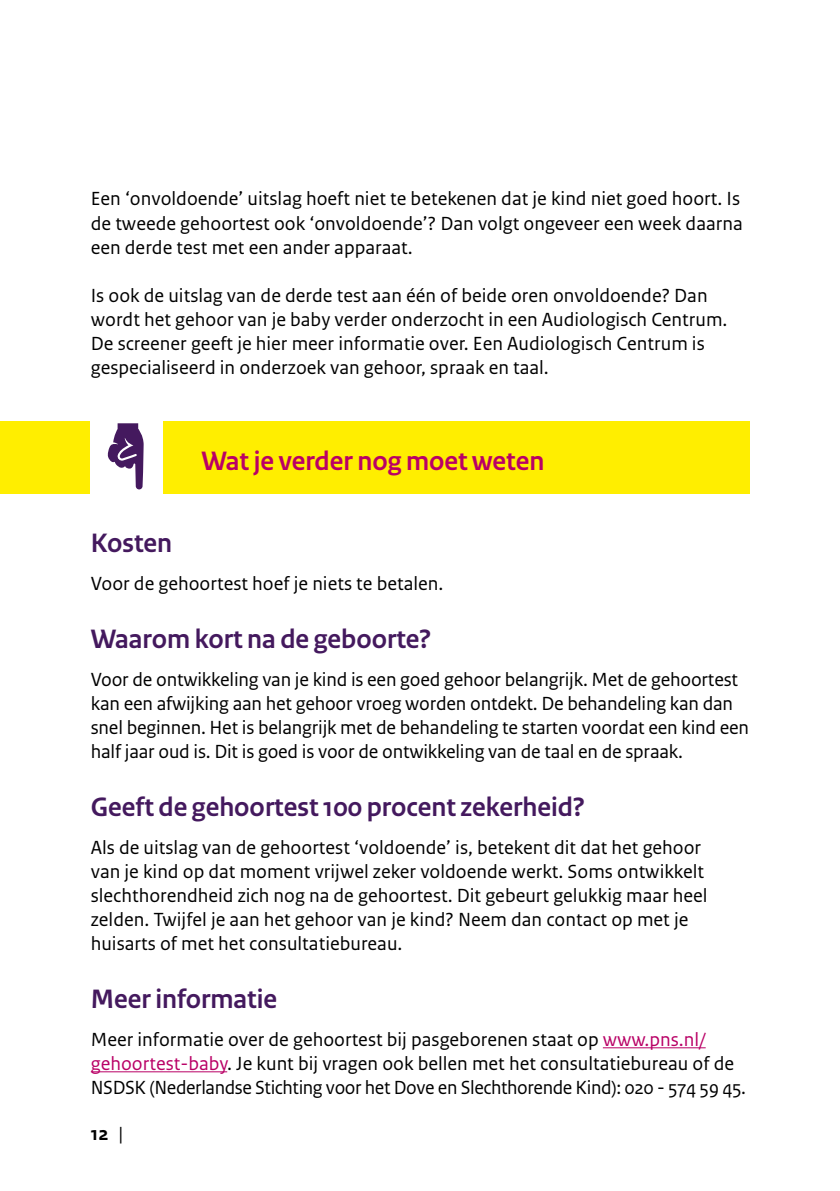
<style>
.page{position:relative;width:840px;height:1191px;background:#fff}
.page>*{position:absolute;margin:0;border:0;box-sizing:border-box;transform-origin:0 0}
.t1{font:700 28px "Rijksoverheid Sans Heading";color:#44195e}
.t2{font:700 28px "Rijksoverheid Sans Heading";color:#b90066}
._10_RIVM_Broodtekst{font:20px/24px "Rijksoverheid Sans Text";color:#000}
.t3{font:700 20px "Rijksoverheid Sans Text";color:#000}
.s1{color:#b90066}
.s2{font-weight:400}
</style>
<div class="page">
<div style="left:0;top:421px;width:748px;height:72px;background:#fe0"></div>
<div style="left:91px;top:421px;width:72px;height:72px;background:#fff"></div>
<svg style="left:107px;top:423px;width:36px;height:66px"></svg>
<hr style="left:602px;top:1047px;width:103px;height:1px;background:#b90066">
<hr style="left:91px;top:1071px;width:136px;height:1px;background:#b90066">
<p class="_10_RIVM_Broodtekst" style="left:91px;top:187px;width:653px">Een ‘onvoldoende’ uitslag hoeft niet te betekenen dat je kind niet goed hoort. Is de tweede gehoortest ook ‘onvoldoende’? Dan volgt ongeveer een week daarna een derde test met een ander apparaat.</p>
<p class="_10_RIVM_Broodtekst" style="left:91px;top:283px;width:637px">Is ook de uitslag van de derde test aan één of beide oren onvoldoende? Dan wordt het gehoor van je baby verder onderzocht in een Audiologisch Centrum.<br>De screener geeft je hier meer informatie over. Een Audiologisch Centrum is gespecialiseerd in onderzoek van gehoor, spraak en taal.</p>
<h3 class="t2" style="left:201px;top:445px;width:344px">Wat je verder nog moet weten</h3>
<h4 class="t1" style="left:91px;top:527px;width:83px">Kosten</h4>
<p class="_10_RIVM_Broodtekst" style="left:91px;top:571px;width:354px">Voor de gehoortest hoef je niets te betalen.</p>
<h4 class="t1" style="left:91px;top:623px;width:342px">Waarom kort na de geboorte?</h4>
<p class="_10_RIVM_Broodtekst" style="left:91px;top:667px;width:659px">Voor de ontwikkeling van je kind is een goed gehoor belangrijk. Met de gehoortest kan een afwijking aan het gehoor vroeg worden ontdekt. De behandeling kan dan snel beginnen. Het is belangrijk met de behandeling te starten voordat een kind een half jaar oud is. Dit is goed is voor de ontwikkeling van de taal en de spraak.</p>
<h4 class="t1" style="left:91px;top:791px;width:495px">Geeft de gehoortest 100 procent zekerheid?</h4>
<p class="_10_RIVM_Broodtekst" style="left:91px;top:835px;width:618px">Als de uitslag van de gehoortest ‘voldoende’ is, betekent dit dat het gehoor van je kind op dat moment vrijwel zeker voldoende werkt. Soms ontwikkelt slechthorendheid zich nog na de gehoortest. Dit gebeurt gelukkig maar heel zelden. Twijfel je aan het gehoor van je kind? Neem dan contact op met je huisarts of met het consultatiebureau.</p>
<h4 class="t1" style="left:91px;top:983px;width:188px">Meer informatie</h4>
<p class="_10_RIVM_Broodtekst" style="left:91px;top:1027px;width:656px">Meer informatie over de gehoortest bij pasgeborenen staat op <span class="s1">www.pns.nl/ gehoortest-baby</span>. Je kunt bij vragen ook bellen met het consultatiebureau of de<br>NSDSK (Nederlandse Stichting voor het Dove en Slechthorende Kind): 020 - 574 59 45.</p>
<p class="t3" style="left:91px;top:1121px;width:34px">12 <span class="s2">|</span></p>
</div>
